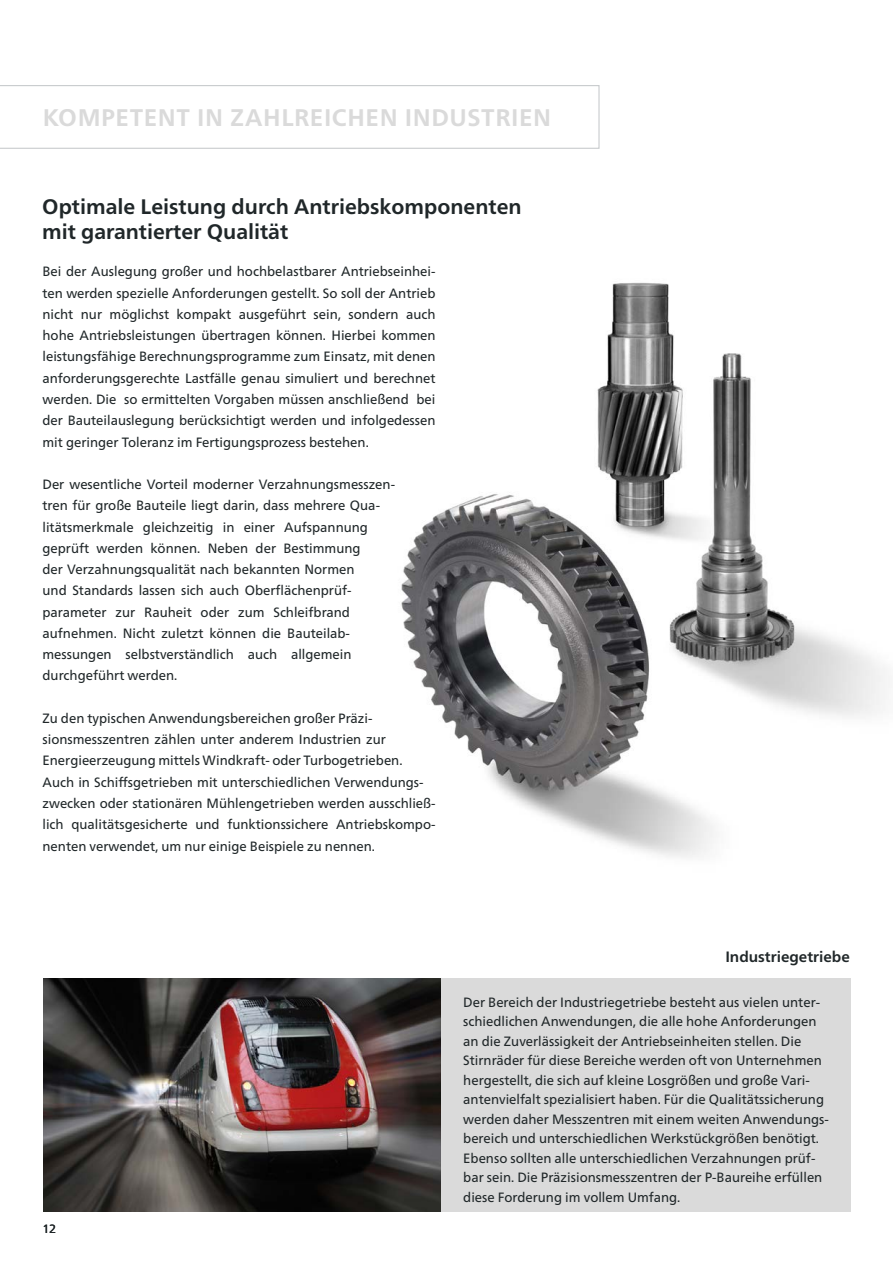
<style>
.page{position:relative;width:893px;height:1263px;background:#fff}
.page>*{position:absolute;margin:0;border:0;box-sizing:border-box;transform-origin:0 0}
.t1{font:700 24px "Frutiger Neue LTW1 G";letter-spacing:.025em;color:#dadada}
.t2{font:700 21px/25.2px "Frutiger Neue LTW1 G";color:#202729}
.t3{font:700 15px "Frutiger Neue LTW1 G";color:#202729}
.t4{font:13.5px/21.3px "Frutiger Neue LTW1 G";color:#202729}
.t5{font:12px "Frutiger Neue LTW1 G";color:#202729}
</style>
<div class="page">
<img style="left:401px;top:282px;width:484px;height:576px">
<svg style="left:0;top:85px;width:600px;height:64px"></svg>
<div style="left:44px;top:979px;width:806px;height:233px;background:#dadada"></div>
<img style="left:43px;top:979px;width:398px;height:233px">
<h1 class="t1" style="left:43px;top:103px;width:510px">KOMPETENT IN ZAHLREICHEN INDUSTRIEN</h1>
<h2 class="t2" style="left:42px;top:194px;width:481px">Optimale Leistung durch Antriebskomponenten mit garantierter Qualität</h2>
<p class="t4" style="left:43px;top:261px;width:395px;text-align:justify">Bei der Auslegung großer und hochbelastbarer Antriebseinhei&shy;ten werden spezielle Anforderungen gestellt. So soll der Antrieb nicht nur möglichst kompakt ausgeführt sein, sondern auch hohe Antriebsleistungen übertragen können. Hierbei kommen leistungsfähige Berechnungsprogramme zum Einsatz, mit denen anforderungsgerechte Lastfälle genau simuliert und berechnet werden. Die so ermittelten Vorgaben müssen anschließend bei der Bauteilauslegung berücksichtigt werden und infolgedessen mit geringer Toleranz im Fertigungsprozess bestehen.</p>
<p class="t4" style="left:43px;top:474px;width:354px">Der wesentliche Vorteil moderner Verzahnungsmesszen&shy;tren für große Bauteile liegt darin, dass mehrere Qua&shy;litätsmerkmale gleichzeitig in einer Aufspannung geprüft werden können. Neben der Bestimmung<br>der Verzahnungsqualität nach bekannten Normen<br>und Standards lassen sich auch Oberflächenprüf&shy;parameter zur Rauheit oder zum Schleifbrand aufnehmen. Nicht zuletzt können die Bauteilab&shy;messungen selbstverständlich auch allgemein durchgeführt werden.</p>
<p class="t4" style="left:43px;top:707px;width:395px">Zu den typischen Anwendungsbereichen großer Präzi&shy;sionsmesszentren zählen unter anderem Industrien zur Energieerzeugung mittels Windkraft- oder Turbogetrieben.<br>Auch in Schiffsgetrieben mit unterschiedlichen Verwendungs&shy;zwecken oder stationären Mühlengetrieben werden ausschließ&shy;lich qualitätsgesicherte und funktionssichere Antriebskompo&shy;nenten verwendet, um nur einige Beispiele zu nennen.</p>
<p class="t5" style="left:43px;top:1222px;width:15px">12</p>
<p class="t3" style="left:725px;top:947px;width:126px">Industriegetriebe</p>
<p class="t4" style="left:463px;top:992px;width:367px;line-height:19.5px">Der Bereich der Industriegetriebe besteht aus vielen unter&shy;schiedlichen Anwendungen, die alle hohe Anforderungen an die Zuverlässigkeit der Antriebseinheiten stellen. Die Stirnräder für diese Bereiche werden oft von Unternehmen hergestellt, die sich auf kleine Losgrößen und große Vari&shy;antenvielfalt spezialisiert haben. Für die Qualitätssicherung werden daher Messzentren mit einem weiten Anwendungs&shy;bereich und unterschiedlichen Werkstückgrößen benötigt.<br>Ebenso sollten alle unterschiedlichen Verzahnungen prüf&shy;bar sein. Die Präzisionsmesszentren der P-Baureihe erfüllen diese Forderung im vollem Umfang.</p>
</div>
